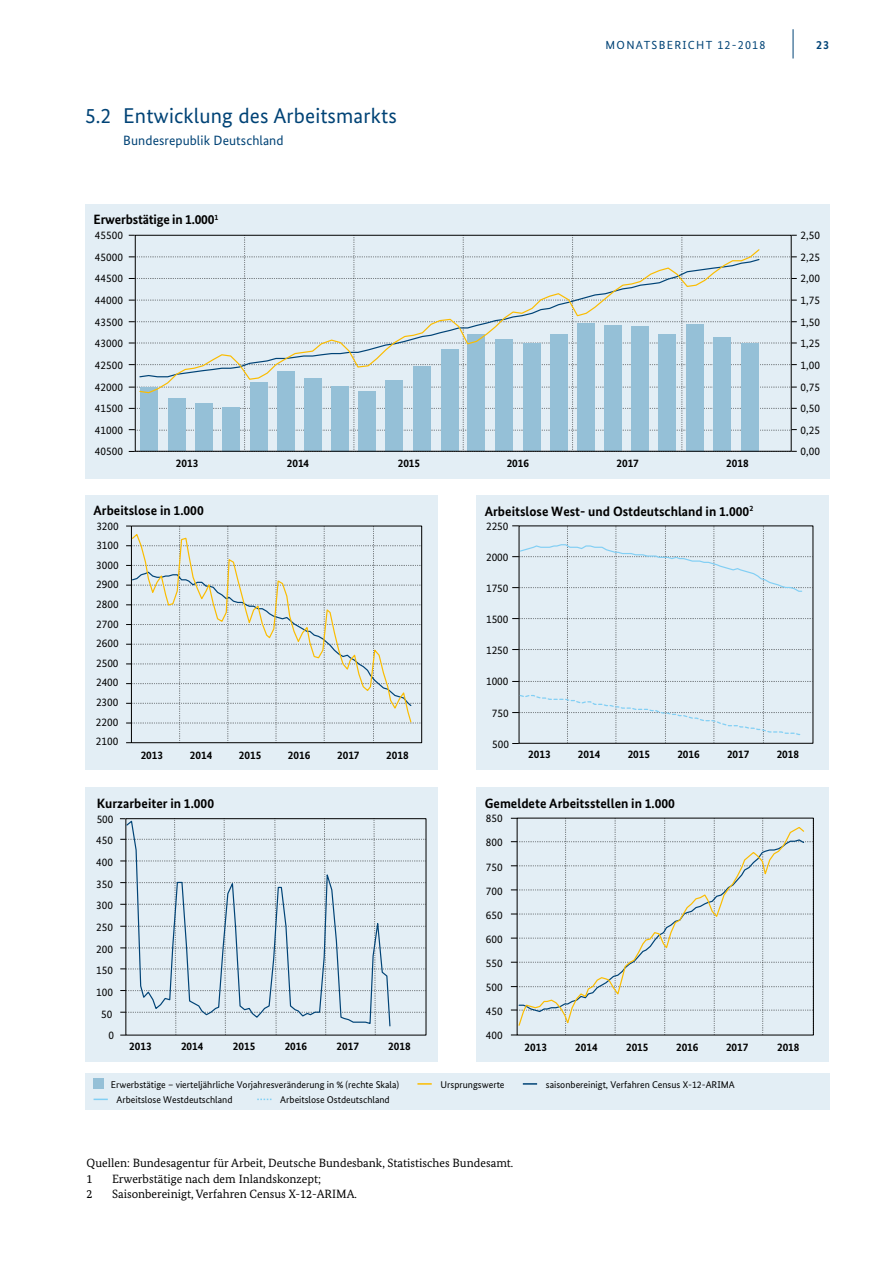
<style>
.page{position:relative;width:893px;height:1263px;background:#fff}
.page>*{position:absolute;margin:0;border:0;box-sizing:border-box;transform-origin:0 0}
.t1{font:21.3px "Bundes Sans";letter-spacing:.005em;color:#004376}
.t2{font:700 13.5px "Bundes Sans";color:#000}
.t3{font:13.5px "Bundes Sans";letter-spacing:.005em;color:#004376}
.t4{font:12px/15.8px "Bundes Serif";color:#000}
.t5{font:700 12px "Bundes Sans";color:#004376}
.t6{font:11.7px "Bundes Sans";letter-spacing:.11em;color:#004376}
.t7{font:11.25px/19.6px "Bundes Sans";color:#000}
.t8{font:700 11.25px "Bundes Sans";color:#000}
.t9{font:9.75px "Bundes Sans";color:#000}
.s1{font-size:12px}
</style>
<div class="page">
<hr style="left:793px;top:29px;width:1px;height:30px;background:#004376">
<div style="left:85px;top:204px;width:744px;height:274px;background:#e3eef5"></div>
<svg style="left:129px;top:235px;width:668px;height:217px"></svg>
<div style="left:141px;top:387px;width:17px;height:64px;background:#95c0d7"></div>
<div style="left:168px;top:398px;width:18px;height:53px;background:#95c0d7"></div>
<div style="left:195px;top:403px;width:17px;height:48px;background:#95c0d7"></div>
<div style="left:222px;top:407px;width:17px;height:44px;background:#95c0d7"></div>
<div style="left:250px;top:382px;width:17px;height:69px;background:#95c0d7"></div>
<div style="left:277px;top:371px;width:17px;height:80px;background:#95c0d7"></div>
<div style="left:304px;top:379px;width:17px;height:72px;background:#95c0d7"></div>
<div style="left:332px;top:386px;width:17px;height:65px;background:#95c0d7"></div>
<div style="left:359px;top:391px;width:17px;height:60px;background:#95c0d7"></div>
<div style="left:386px;top:380px;width:17px;height:71px;background:#95c0d7"></div>
<div style="left:414px;top:366px;width:17px;height:85px;background:#95c0d7"></div>
<div style="left:441px;top:349px;width:17px;height:102px;background:#95c0d7"></div>
<div style="left:468px;top:335px;width:17px;height:116px;background:#95c0d7"></div>
<div style="left:495px;top:339px;width:17px;height:112px;background:#95c0d7"></div>
<div style="left:523px;top:343px;width:17px;height:108px;background:#95c0d7"></div>
<div style="left:550px;top:335px;width:17px;height:116px;background:#95c0d7"></div>
<div style="left:577px;top:324px;width:17px;height:127px;background:#95c0d7"></div>
<div style="left:605px;top:325px;width:17px;height:126px;background:#95c0d7"></div>
<div style="left:632px;top:326px;width:17px;height:125px;background:#95c0d7"></div>
<div style="left:659px;top:335px;width:17px;height:116px;background:#95c0d7"></div>
<div style="left:686px;top:324px;width:17px;height:127px;background:#95c0d7"></div>
<div style="left:713px;top:337px;width:17px;height:114px;background:#95c0d7"></div>
<div style="left:742px;top:343px;width:17px;height:108px;background:#95c0d7"></div>
<div style="left:135px;top:235px;width:657px;height:217px;border:1px solid #000"></div>
<svg style="left:139px;top:248px;width:622px;height:146px"></svg>
<div style="left:85px;top:495px;width:353px;height:275px;background:#e3eef5"></div>
<svg style="left:126px;top:525px;width:295px;height:218px"></svg>
<svg style="left:131px;top:532px;width:281px;height:191px"></svg>
<div style="left:476px;top:495px;width:353px;height:275px;background:#e3eef5"></div>
<svg style="left:512px;top:525px;width:301px;height:219px"></svg>
<div style="left:85px;top:788px;width:353px;height:274px;background:#e3eef5"></div>
<svg style="left:120px;top:818px;width:306px;height:218px"></svg>
<svg style="left:125px;top:819px;width:266px;height:208px"></svg>
<div style="left:476px;top:788px;width:353px;height:274px;background:#e3eef5"></div>
<svg style="left:511px;top:818px;width:303px;height:217px"></svg>
<svg style="left:518px;top:826px;width:287px;height:201px"></svg>
<div style="left:85px;top:1073px;width:744px;height:37px;background:#e3eef5"></div>
<div style="left:94px;top:1078px;width:10px;height:11px;background:#95c0d7"></div>
<svg style="left:417px;top:1083px;width:15px;height:2px"></svg>
<svg style="left:523px;top:1083px;width:14px;height:2px"></svg>
<svg style="left:94px;top:1098px;width:14px;height:2px"></svg>
<svg style="left:257px;top:1098px;width:14px;height:2px"></svg>
<h1 class="t1" style="left:85px;top:103px;width:313px">5.2 Entwicklung des Arbeitsmarkts</h1>
<p class="t3" style="left:123px;top:132px;width:162px">Bundesrepublik Deutschland</p>
<p class="t2" style="left:94px;top:211px;width:126px">Erwerbstätige in 1.000<sup>1</sup></p>
<p class="t6" style="left:606px;top:38px;width:161px">MONATSBERICHT <span class="s1">12-2018</span></p>
<p class="t5" style="left:816px;top:37px;width:15px">23</p>
<p class="t7" style="left:95px;top:225px;width:30px">45500</p>
<p class="t7" style="left:801px;top:225px;width:21px">2,50</p>
<p class="t7" style="left:95px;top:247px;width:30px">45000</p>
<p class="t7" style="left:801px;top:247px;width:21px">2,25</p>
<p class="t7" style="left:95px;top:269px;width:30px">44500</p>
<p class="t7" style="left:801px;top:269px;width:21px">2,00</p>
<p class="t7" style="left:95px;top:290px;width:30px">44000</p>
<p class="t7" style="left:801px;top:290px;width:21px">1,75</p>
<p class="t7" style="left:95px;top:312px;width:30px">43500</p>
<p class="t7" style="left:801px;top:312px;width:21px">1,50</p>
<p class="t7" style="left:95px;top:333px;width:30px">43000</p>
<p class="t7" style="left:801px;top:333px;width:21px">1,25</p>
<p class="t7" style="left:95px;top:355px;width:30px">42500</p>
<p class="t7" style="left:801px;top:355px;width:21px">1,00</p>
<p class="t7" style="left:95px;top:377px;width:30px">42000</p>
<p class="t7" style="left:801px;top:377px;width:21px">0,75</p>
<p class="t7" style="left:95px;top:398px;width:30px">41500</p>
<p class="t7" style="left:801px;top:398px;width:21px">0,50</p>
<p class="t7" style="left:95px;top:420px;width:30px">41000</p>
<p class="t7" style="left:801px;top:420px;width:21px">0,25</p>
<p class="t7" style="left:95px;top:442px;width:30px">40500</p>
<p class="t7" style="left:801px;top:442px;width:21px">0,00</p>
<p class="t8" style="left:176px;top:456px;width:24px">2013</p>
<p class="t8" style="left:287px;top:456px;width:24px">2014</p>
<p class="t8" style="left:398px;top:456px;width:24px">2015</p>
<p class="t8" style="left:507px;top:456px;width:24px">2016</p>
<p class="t8" style="left:616px;top:456px;width:24px">2017</p>
<p class="t8" style="left:726px;top:456px;width:24px">2018</p>
<p class="t2" style="left:94px;top:502px;width:112px">Arbeitslose in 1.000</p>
<p class="t7" style="left:96px;top:516px;width:24px">3200</p>
<p class="t7" style="left:96px;top:535px;width:24px">3100</p>
<p class="t7" style="left:96px;top:555px;width:24px">3000</p>
<p class="t7" style="left:96px;top:575px;width:24px">2900</p>
<p class="t7" style="left:96px;top:594px;width:24px">2800</p>
<p class="t7" style="left:96px;top:614px;width:24px">2700</p>
<p class="t7" style="left:96px;top:633px;width:24px">2600</p>
<p class="t7" style="left:96px;top:653px;width:24px">2500</p>
<p class="t7" style="left:96px;top:673px;width:24px">2400</p>
<p class="t7" style="left:96px;top:692px;width:24px">2300<br>2200</p>
<p class="t7" style="left:96px;top:731px;width:24px">2100</p>
<p class="t8" style="left:141px;top:748px;width:24px">2013</p>
<p class="t8" style="left:190px;top:748px;width:24px">2014</p>
<p class="t8" style="left:239px;top:748px;width:24px">2015</p>
<p class="t8" style="left:288px;top:748px;width:24px">2016</p>
<p class="t8" style="left:337px;top:748px;width:24px">2017</p>
<p class="t8" style="left:386px;top:748px;width:24px">2018</p>
<p class="t2" style="left:97px;top:795px;width:119px">Kurzarbeiter in 1.000</p>
<p class="t7" style="left:97px;top:809px;width:18px">500</p>
<p class="t7" style="left:96px;top:830px;width:18px">450</p>
<p class="t7" style="left:96px;top:852px;width:18px">400</p>
<p class="t7" style="left:96px;top:874px;width:18px">350</p>
<p class="t7" style="left:96px;top:895px;width:18px">300</p>
<p class="t7" style="left:96px;top:917px;width:18px">250</p>
<p class="t7" style="left:96px;top:939px;width:18px">200</p>
<p class="t7" style="left:96px;top:960px;width:18px">150</p>
<p class="t7" style="left:101px;top:1004px;width:13px">50</p>
<p class="t7" style="left:96px;top:982px;width:18px">100</p>
<p class="t7" style="left:109px;top:1025px;width:7px">0</p>
<p class="t8" style="left:129px;top:1039px;width:24px">2013</p>
<p class="t8" style="left:181px;top:1039px;width:24px">2014</p>
<p class="t8" style="left:233px;top:1039px;width:24px">2015</p>
<p class="t8" style="left:285px;top:1039px;width:24px">2016</p>
<p class="t8" style="left:336px;top:1039px;width:24px">2017</p>
<p class="t8" style="left:388px;top:1039px;width:24px">2018</p>
<p class="t2" style="left:485px;top:503px;width:270px">Arbeitslose West- und Ostdeutschland in 1.000<sup>2</sup></p>
<p class="t7" style="left:486px;top:516px;width:24px">2250</p>
<p class="t7" style="left:486px;top:547px;width:24px">2000</p>
<p class="t7" style="left:486px;top:578px;width:24px">1750</p>
<p class="t7" style="left:486px;top:609px;width:24px">1500</p>
<p class="t7" style="left:486px;top:640px;width:24px">1250</p>
<p class="t7" style="left:486px;top:672px;width:24px">1000</p>
<p class="t7" style="left:492px;top:703px;width:18px">750</p>
<p class="t7" style="left:492px;top:734px;width:18px">500</p>
<p class="t8" style="left:528px;top:747px;width:24px">2013</p>
<p class="t8" style="left:578px;top:747px;width:24px">2014</p>
<p class="t8" style="left:628px;top:747px;width:24px">2015</p>
<p class="t8" style="left:677px;top:747px;width:24px">2016</p>
<p class="t8" style="left:727px;top:747px;width:24px">2017</p>
<p class="t8" style="left:777px;top:747px;width:24px">2018</p>
<p class="t2" style="left:485px;top:795px;width:192px">Gemeldete Arbeitsstellen in 1.000</p>
<p class="t7" style="left:486px;top:808px;width:18px">850</p>
<p class="t7" style="left:486px;top:833px;width:18px">800</p>
<p class="t7" style="left:486px;top:857px;width:18px">750</p>
<p class="t7" style="left:486px;top:881px;width:18px">700</p>
<p class="t7" style="left:486px;top:905px;width:18px">650</p>
<p class="t7" style="left:486px;top:929px;width:18px">600</p>
<p class="t7" style="left:486px;top:953px;width:18px">550</p>
<p class="t7" style="left:486px;top:977px;width:18px">500</p>
<p class="t7" style="left:486px;top:1001px;width:18px">450</p>
<p class="t7" style="left:486px;top:1025px;width:18px">400</p>
<p class="t8" style="left:525px;top:1040px;width:24px">2013</p>
<p class="t8" style="left:575px;top:1040px;width:24px">2014</p>
<p class="t8" style="left:626px;top:1040px;width:24px">2015</p>
<p class="t8" style="left:676px;top:1040px;width:24px">2016</p>
<p class="t8" style="left:726px;top:1040px;width:24px">2017</p>
<p class="t8" style="left:777px;top:1040px;width:24px">2018</p>
<p class="t9" style="left:111px;top:1078px;width:290px">Erwerbstätige – vierteljährliche Vorjahresveränderung in % (rechte Skala)</p>
<p class="t9" style="left:441px;top:1078px;width:66px">Ursprungswerte</p>
<p class="t9" style="left:546px;top:1078px;width:190px">saisonbereinigt, Verfahren Census X-12-ARIMA</p>
<p class="t9" style="left:117px;top:1094px;width:117px">Arbeitslose Westdeutschland</p>
<p class="t9" style="left:280px;top:1094px;width:111px">Arbeitslose Ostdeutschland</p>
<p class="t4" style="left:87px;top:1155px;width:428px">Quellen: Bundesagentur für Arbeit, Deutsche Bundesbank, Statistisches Bundesamt.<br>1</p>
<p class="t4" style="left:112px;top:1170px;width:211px">Erwerbstätige nach dem Inlandskonzept;</p>
<p class="t4" style="left:87px;top:1186px;width:7px">2</p>
<p class="t4" style="left:112px;top:1186px;width:246px">Saisonbereinigt, Verfahren Census X-12-ARIMA.</p>
</div>
